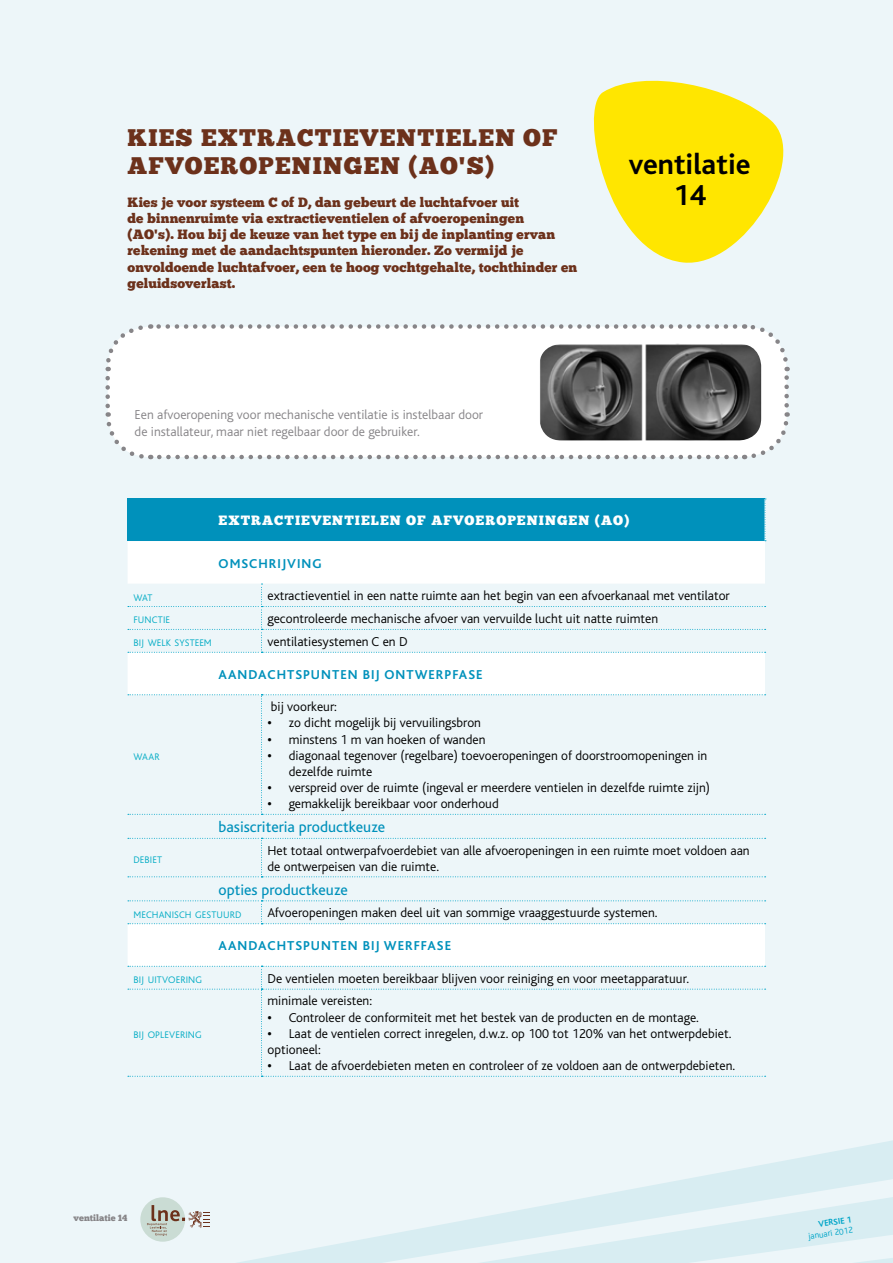
<style>
.page{position:relative;width:893px;height:1263px;background:#edf6f9}
.page>*{position:absolute;margin:0;border:0;box-sizing:border-box;transform-origin:0 0}
.t1{font:700 30px/31.5px "Bliss";color:#000;text-align:center}
.t2{font:24px/28.8px "Chunk Five";letter-spacing:.05em;color:#6c311b}
.t3{font:15.75px "Bliss";color:#0091bb}
.t4{font:300 13.5px/16.2px "Bliss";color:#000}
.t5{font:13.5px/16.2px "Chunk Five";letter-spacing:.01em;color:#6c311b}
.t6{font:300 13.5px/16.2px "Bliss";color:#878588}
.t7{font:700 13.5px "Bliss Caps";letter-spacing:.075em;color:#0091bb}
.t8{font:13.5px "Chunk Five";letter-spacing:.075em;color:#fff}
.t9{font:300 10.05px "Bliss";letter-spacing:.01em;color:#00abc4}
.t10{font:9px "Chunk Five";color:#878588}
.t11{font:300 9px "Bliss";color:#00a5c8}
.t12{font:700 9px "Bliss";color:#00a5c8}
.s1{font-weight:700}
</style>
<div class="page">
<svg style="left:237px;top:1140px;width:656px;height:123px"></svg>
<svg style="left:478px;top:1197px;width:415px;height:66px"></svg>
<svg style="left:593px;top:80px;width:191px;height:183px;fill:#ffe600"></svg>
<div style="left:140px;top:1197px;width:45px;height:45px;background:#cadcd4;border-radius:22px"></div>
<svg style="left:147px;top:1205px;width:63px;height:31px"></svg>
<div style="left:108px;top:326px;width:679px;height:131px;background:#fff;border-radius:43px"></div>
<svg style="left:105px;top:378px;width:46px;height:82px"></svg>
<svg style="left:159px;top:412px;width:631px;height:48px"></svg>
<svg style="left:744px;top:324px;width:46px;height:81px"></svg>
<svg style="left:105px;top:324px;width:630px;height:47px"></svg>
<div style="left:128px;top:499px;width:637px;height:42px;background:#0091bb"></div>
<svg style="left:128px;top:541px;width:637px;height:425px;fill:#fff"></svg>
<svg style="left:128px;top:584px;width:638px;height:69px"></svg>
<svg style="left:128px;top:694px;width:638px;height:121px"></svg>
<svg style="left:128px;top:838px;width:638px;height:39px"></svg>
<svg style="left:128px;top:900px;width:638px;height:24px"></svg>
<svg style="left:128px;top:966px;width:638px;height:111px"></svg>
<svg style="left:765px;top:499px;width:1px;height:42px"></svg>
<img style="left:539px;top:344px;width:222px;height:96px">
<h2 class="t2" style="left:128px;top:124px;width:431px">Kies extractieventielen of afvoeropeningen (AO's)</h2>
<p class="t5" style="left:128px;top:195px;width:451px">Kies je voor systeem C of D, dan gebeurt de luchtafvoer uit<br>de binnenruimte via extractieventielen of afvoeropeningen<br>(AO's). Hou bij de keuze van het type en bij de inplanting ervan rekening met de aandachtspunten hieronder. Zo vermijd je onvoldoende luchtafvoer, een te hoog vochtgehalte, tochthinder en geluidsoverlast.</p>
<p class="t6" style="left:135px;top:407px;width:350px">Een afvoeropening voor mechanische ventilatie is instelbaar door de installateur, maar niet regelbaar door de gebruiker.</p>
<h1 class="t1" style="left:629px;top:149px;width:123px">ventilatie<br>14</h1>
<p class="t8" style="left:219px;top:514px;width:412px">Extractieventielen of afvoeropeningen (AO)</p>
<p class="t7" style="left:219px;top:556px;width:104px">OMSCHRIJVING</p>
<p class="t9" style="left:134px;top:592px;width:21px">WAT</p>
<p class="t4" style="left:267px;top:588px;width:464px">extractieventiel in een natte ruimte aan het begin van een afvoerkanaal met ventilator</p>
<p class="t9" style="left:134px;top:615px;width:38px">FUNCTIE</p>
<p class="t4" style="left:267px;top:610px;width:392px">gecontroleerde mechanische afvoer van vervuilde lucht uit natte ruimten</p>
<p class="t9" style="left:134px;top:638px;width:80px">BIJ WELK SYSTEEM</p>
<p class="t4" style="left:267px;top:633px;width:142px">ventilatiesystemen C en D</p>
<p class="t7" style="left:219px;top:667px;width:265px">AANDACHTSPUNTEN BIJ ONTWERPFASE</p>
<p class="t9" style="left:134px;top:751px;width:28px">WAAR</p>
<p class="t4" style="left:271px;top:699px;width:68px">bij voorkeur:</p>
<p class="t4" style="left:267px;top:715px;width:215px"><span class="s1">•</span> zo dicht mogelijk bij vervuilingsbron</p>
<p class="t4" style="left:267px;top:731px;width:219px"><span class="s1">•</span> minstens 1 m van hoeken of wanden</p>
<p class="t4" style="left:289px;top:747px;width:420px;text-indent:-21px"><span class="s1">•</span> diagonaal tegenover (regelbare) toevoeropeningen of doorstroomopeningen in dezelfde ruimte</p>
<p class="t4" style="left:267px;top:780px;width:444px"><span class="s1">•</span> verspreid over de ruimte (ingeval er meerdere ventielen in dezelfde ruimte zijn)</p>
<p class="t4" style="left:267px;top:796px;width:233px"><span class="s1">•</span> gemakkelijk bereikbaar voor onderhoud</p>
<p class="t3" style="left:219px;top:819px;width:168px">basiscriteria productkeuze</p>
<p class="t9" style="left:134px;top:854px;width:30px">DEBIET</p>
<p class="t4" style="left:267px;top:842px;width:484px">Het totaal ontwerpafvoerdebiet van alle afvoeropeningen in een ruimte moet voldoen aan de ontwerpeisen van die ruimte.</p>
<p class="t3" style="left:219px;top:881px;width:131px">opties productkeuze</p>
<p class="t9" style="left:134px;top:909px;width:109px">MECHANISCH GESTUURD</p>
<p class="t4" style="left:267px;top:905px;width:392px">Afvoeropeningen maken deel uit van sommige vraaggestuurde systemen.</p>
<p class="t7" style="left:219px;top:939px;width:234px">AANDACHTSPUNTEN BIJ WERFFASE</p>
<p class="t9" style="left:134px;top:974px;width:70px">BIJ UITVOERING</p>
<p class="t4" style="left:267px;top:970px;width:423px">De ventielen moeten bereikbaar blijven voor reiniging en voor meetapparatuur.</p>
<p class="t9" style="left:134px;top:1029px;width:70px">BIJ OPLEVERING</p>
<p class="t4" style="left:267px;top:993px;width:106px">minimale vereisten:</p>
<p class="t4" style="left:267px;top:1009px;width:433px"><span class="s1">•</span> Controleer de conformiteit met het bestek van de producten en de montage.</p>
<p class="t4" style="left:267px;top:1025px;width:466px"><span class="s1">•</span> Laat de ventielen correct inregelen, d.w.z. op 100 tot 120% van het ontwerpdebiet. optioneel:</p>
<p class="t4" style="left:267px;top:1058px;width:469px"><span class="s1">•</span> Laat de afvoerdebieten meten en controleer of ze voldoen aan de ontwerpdebieten.</p>
<p class="t10" style="left:74px;top:1214px;width:55px">ventilatie 14</p>
<p class="t12" style="left:818px;top:1219px;width:35px;rotate:-8deg">versie 1</p>
<p class="t11" style="left:808px;top:1231px;width:47px;rotate:-8deg">januari 2012</p>
</div>
